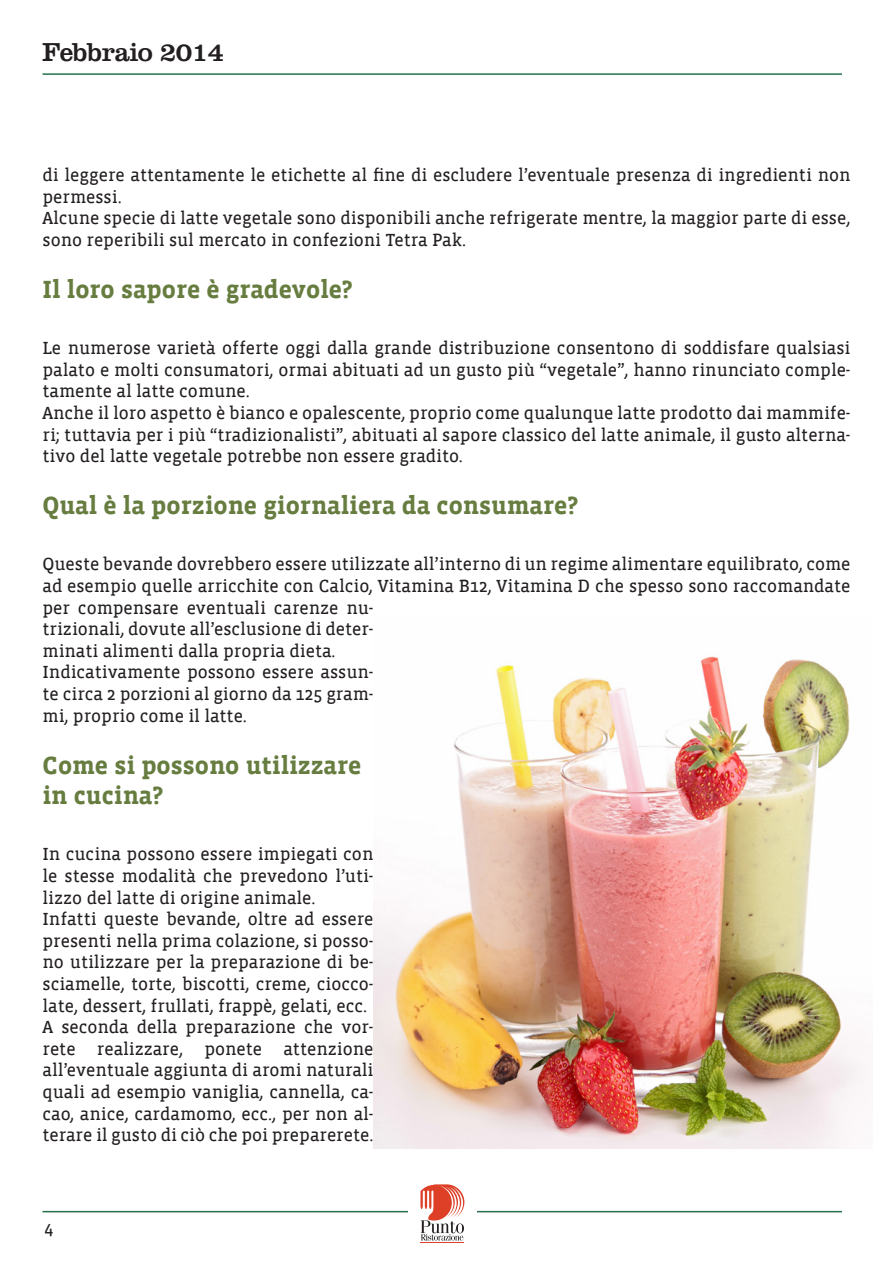
<style>
.page{position:relative;width:893px;height:1263px;background:#fff}
.page>*{position:absolute;margin:0;border:0;box-sizing:border-box;transform-origin:0 0}
.t1{font:27px "Clarendon";letter-spacing:-.02em;color:#231f20}
.Domande{font:700 25.5px/30.6px "Vista Slab";color:#677d40}
.t2{font:18px/21.6px "Vista Slab Reg";color:#231f20;text-align:justify}
</style>
<div class="page">
<hr style="left:43px;top:1211px;width:799px;height:1px;background:#25704b">
<hr style="left:43px;top:73px;width:799px;height:2px;background:#25704b">
<div style="left:408px;top:1182px;width:68px;height:60px;background:#fff"></div>
<hr style="left:421px;top:1242px;width:43px;height:1px;background:#dd3f27">
<svg style="left:420px;top:1184px;width:44px;height:56px"></svg>
<img style="left:373px;top:656px;width:491px;height:492px">
<h1 class="t1" style="left:43px;top:36px;width:183px">Febbraio 2014</h1>
<p class="t2" style="left:43px;top:165px;width:809px">di leggere attentamente le etichette al fine di escludere l’eventuale presenza di ingredienti non permessi.</p>
<p class="t2" style="left:43px;top:208px;width:809px">Alcune specie di latte vegetale sono disponibili anche refrigerate mentre, la maggior parte di esse, sono reperibili sul mercato in confezioni Tetra Pak.</p>
<p class="Domande" style="left:43px;top:275px;width:312px">Il loro sapore è gradevole?</p>
<p class="t2" style="left:43px;top:338px;width:809px">Le numerose varietà offerte oggi dalla grande distribuzione consentono di soddisfare qualsiasi palato e molti consumatori, ormai abituati ad un gusto più “vegetale”, hanno rinunciato comple&shy;tamente al latte comune.</p>
<p class="t2" style="left:43px;top:403px;width:809px">Anche il loro aspetto è bianco e opalescente, proprio come qualunque latte prodotto dai mammife&shy;ri; tuttavia per i più “tradizionalisti”, abituati al sapore classico del latte animale, il gusto alterna&shy;tivo del latte vegetale potrebbe non essere gradito.</p>
<p class="Domande" style="left:43px;top:491px;width:537px">Qual è la porzione giornaliera da consumare?</p>
<p class="t2" style="left:43px;top:554px;width:809px;text-align:left">Queste bevande dovrebbero essere utilizzate all’interno di un regime alimentare equilibrato, come ad esempio quelle arricchite con Calcio, Vitamina B12, Vitamina D che spesso sono raccomandate per compensare eventuali carenze nu-<br>trizionali, dovute all’esclusione di deter-<br>minati alimenti dalla propria dieta.</p>
<p class="t2" style="left:43px;top:662px;width:332px">Indicativamente possono essere assun&shy;te circa 2 porzioni al giorno da 125 gram&shy;mi, proprio come il latte.</p>
<p class="Domande" style="left:43px;top:750px;width:320px">Come si possono utilizzare in cucina?</p>
<p class="t2" style="left:43px;top:844px;width:332px">In cucina possono essere impiegati con le stesse modalità che prevedono l’uti&shy;lizzo del latte di origine animale.</p>
<p class="t2" style="left:43px;top:909px;width:332px">Infatti queste bevande, oltre ad essere presenti nella prima colazione, si posso&shy;no utilizzare per la preparazione di be&shy;sciamelle, torte, biscotti, creme, ciocco&shy;late, dessert, frullati, frappè, gelati, ecc.</p>
<p class="t2" style="left:43px;top:1017px;width:332px">A seconda della preparazione che vor&shy;rete realizzare, ponete attenzione all’eventuale aggiunta di aromi naturali quali ad esempio vaniglia, cannella, ca&shy;cao, anice, cardamomo, ecc., per non al&shy;terare il gusto di ciò che poi preparerete.</p>
<p class="t2" style="left:45px;top:1218px;width:11px">4</p>
</div>
